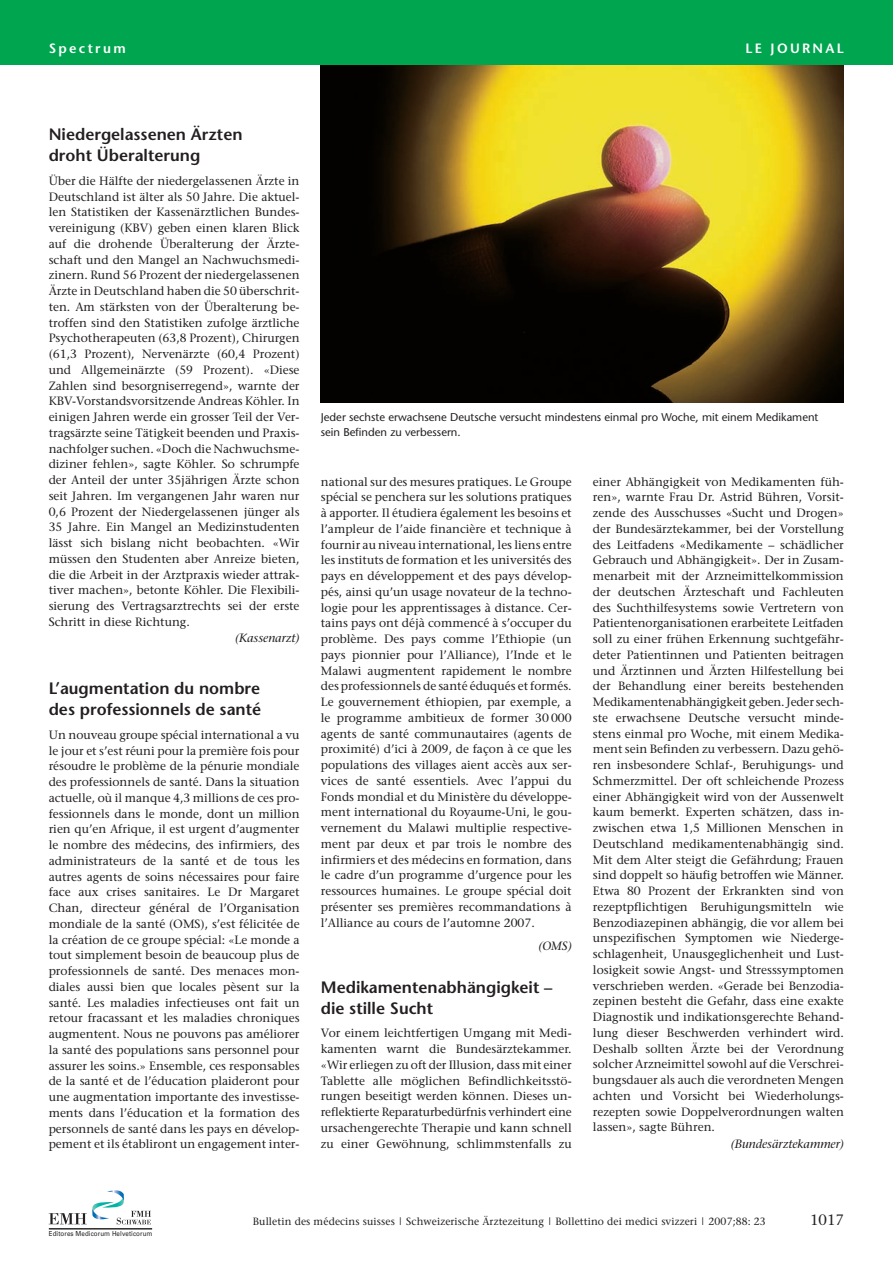
<style>
.page{position:relative;width:893px;height:1263px;background:#fff}
.page>*{position:absolute;margin:0;border:0;box-sizing:border-box;transform-origin:0 0}
.t1{font:600 16.5px/21px "Stone Sans";color:#231f20}
.t2{font:15px "Stone Serif";color:#231f20}
.t3{font:600 13.5px "Stone Sans";letter-spacing:.17em;color:#fff}
.t4{font:12px/15.8px "Stone Serif";color:#231f20;text-align:justify}
.t5{font:italic 12px "Stone Serif";color:#231f20}
.t6{font:11.25px/14.2px "Stone Sans";color:#231f20}
.t7{font:10.5px "Stone Serif";letter-spacing:.01em;color:#231f20}
.t8{font:6.9px "Univers";letter-spacing:.015em;color:#231f20;scale:.9 1}
</style>
<div class="page">
<svg style="left:49px;top:1190px;width:102px;height:34px"></svg>
<hr style="left:49px;top:1228px;width:103px;height:1px;background:#231f20">
<img style="left:321px;top:64px;width:523px;height:338px">
<div style="left:0;top:0;width:893px;height:64px;background:#00a54f"></div>
<p class="t3" style="left:49px;top:42px;width:79px">Spectrum</p>
<p class="t3" style="left:745px;top:42px;width:100px">LE JOURNAL</p>
<h1 class="t1" style="left:49px;top:126px;width:195px">Niedergelassenen Ärzten droht Überalterung</h1>
<p class="t4" style="left:49px;top:174px;width:252px">Über die Hälfte der niedergelassenen Ärzte in Deutschland ist älter als 50 Jahre. Die aktuel&shy;len Statistiken der Kassenärztlichen Bundes&shy;vereinigung (KBV) geben einen klaren Blick auf die drohende Überalterung der Ärzte&shy;schaft und den Mangel an Nachwuchsmedi&shy;zinern. Rund 56 Prozent der niedergelassenen Ärzte in Deutschland haben die 50 überschrit&shy;ten. Am stärksten von der Überalterung be&shy;troffen sind den Statistiken zufolge ärztliche Psychotherapeuten (63,8 Prozent), Chirurgen (61,3 Prozent), Nervenärzte (60,4 Prozent) und Allgemeinärzte (59 Prozent). «Diese Zahlen sind besorgniserregend», warnte der KBV-Vorstandsvorsitzende Andreas Köhler. In einigen Jahren werde ein grosser Teil der Ver&shy;tragsärzte seine Tätigkeit beenden und Praxis&shy;nachfolger suchen. «Doch die Nachwuchsme&shy;diziner fehlen», sagte Köhler. So schrumpfe der Anteil der unter 35jährigen Ärzte schon seit Jahren. Im vergangenen Jahr waren nur 0,6 Prozent der Niedergelassenen jünger als 35 Jahre. Ein Mangel an Medizinstudenten lässt sich bislang nicht beobachten. «Wir müssen den Studenten aber Anreize bieten, die die Arbeit in der Arztpraxis wieder attrak&shy;tiver machen», betonte Köhler. Die Flexibili&shy;sierung des Vertragsarztrechts sei der erste Schritt in diese Richtung.</p>
<p class="t5" style="left:235px;top:633px;width:66px">(Kassenarzt)</p>
<h1 class="t1" style="left:49px;top:680px;width:214px">L’augmentation du nombre des professionnels de santé</h1>
<p class="t4" style="left:49px;top:728px;width:252px">Un nouveau groupe spécial international a vu le jour et s’est réuni pour la première fois pour résoudre le problème de la pénurie mondiale des professionnels de santé. Dans la situation actuelle, où il manque 4,3 millions de ces pro&shy;fessionnels dans le monde, dont un million rien qu’en Afrique, il est urgent d’augmenter le nombre des médecins, des infirmiers, des administrateurs de la santé et de tous les autres agents de soins nécessaires pour faire face aux crises sanitaires. Le Dr Margaret Chan, directeur général de l’Organisation mondiale de la santé (OMS), s’est félicitée de la création de ce groupe spécial: «Le monde a tout simplement besoin de beaucoup plus de professionnels de santé. Des menaces mon&shy;diales aussi bien que locales pèsent sur la santé. Les maladies infectieuses ont fait un retour fracassant et les maladies chroniques augmentent. Nous ne pouvons pas améliorer la santé des populations sans personnel pour assurer les soins.» Ensemble, ces responsables de la santé et de l’éducation plaideront pour une augmentation importante des investisse&shy;ments dans l’éducation et la formation des personnels de santé dans les pays en dévelop&shy;pement et ils établiront un engagement inter-</p>
<p class="t6" style="left:321px;top:411px;width:499px">Jeder sechste erwachsene Deutsche versucht mindestens einmal pro Woche, mit einem Medikament sein Befinden zu verbessern.</p>
<p class="t4" style="left:321px;top:475px;width:252px">national sur des mesures pratiques. Le Groupe spécial se penchera sur les solutions pratiques à apporter. Il étudiera également les besoins et l’ampleur de l’aide financière et technique à fournir au niveau international, les liens entre les instituts de formation et les universités des pays en développement et des pays dévelop&shy;pés, ainsi qu’un usage novateur de la techno&shy;logie pour les apprentissages à distance. Cer&shy;tains pays ont déjà commencé à s’occuper du problème. Des pays comme l’Ethiopie (un pays pionnier pour l’Alliance), l’Inde et le Malawi augmentent rapidement le nombre des professionnels de santé éduqués et formés.<br>Le gouvernement éthiopien, par exemple, a le programme ambitieux de former 30 000 agents de santé communautaires (agents de proximité) d’ici à 2009, de façon à ce que les populations des villages aient accès aux ser&shy;vices de santé essentiels. Avec l’appui du Fonds mondial et du Ministère du développe&shy;ment international du Royaume-Uni, le gou&shy;vernement du Malawi multiplie respective&shy;ment par deux et par trois le nombre des infirmiers et des médecins en formation, dans le cadre d’un programme d’urgence pour les ressources humaines. Le groupe spécial doit présenter ses premières recommandations à l’Alliance au cours de l’automne 2007.</p>
<p class="t5" style="left:538px;top:941px;width:35px">(OMS)</p>
<h1 class="t1" style="left:321px;top:978px;width:233px">Medikamentenabhängigkeit – die stille Sucht</h1>
<p class="t4" style="left:321px;top:1026px;width:252px">Vor einem leichtfertigen Umgang mit Medi&shy;kamenten warnt die Bundesärztekammer. «Wir erliegen zu oft der Illusion, dass mit einer Tablette alle möglichen Befindlichkeitsstö&shy;rungen beseitigt werden können. Dieses un&shy;reflektierte Reparaturbedürfnis verhindert eine ursachengerechte Therapie und kann schnell zu einer Gewöhnung, schlimmstenfalls zu</p>
<p class="t4" style="left:593px;top:475px;width:252px">einer Abhängigkeit von Medikamenten füh&shy;ren», warnte Frau Dr. Astrid Bühren, Vorsit&shy;zende des Ausschusses «Sucht und Drogen» der Bundesärztekammer, bei der Vorstellung des Leitfadens «Medikamente – schädlicher Gebrauch und Abhängigkeit». Der in Zusam&shy;menarbeit mit der Arzneimittelkommission der deutschen Ärzteschaft und Fachleuten des Suchthilfesystems sowie Vertretern von Patientenorganisationen erarbeitete Leitfaden soll zu einer frühen Erkennung suchtgefähr&shy;deter Patientinnen und Patienten beitragen und Ärztinnen und Ärzten Hilfestellung bei der Behandlung einer bereits bestehenden Medikamentenabhängigkeit geben. Jeder sech&shy;ste erwachsene Deutsche versucht minde&shy;stens einmal pro Woche, mit einem Medika&shy;ment sein Befinden zu verbessern. Dazu gehö&shy;ren insbesondere Schlaf-, Beruhigungs- und Schmerzmittel. Der oft schleichende Prozess einer Abhängigkeit wird von der Aussenwelt kaum bemerkt. Experten schätzen, dass in&shy;zwischen etwa 1,5 Millionen Menschen in Deutschland medikamentenabhängig sind.<br>Mit dem Alter steigt die Gefährdung; Frauen sind doppelt so häufig betroffen wie Männer.<br>Etwa 80 Prozent der Erkrankten sind von rezeptpflichtigen Beruhigungsmitteln wie Benzodiazepinen abhängig, die vor allem bei unspezifischen Symptomen wie Niederge&shy;schlagenheit, Unausgeglichenheit und Lust&shy;losigkeit sowie Angst- und Stresssymptomen verschrieben werden. «Gerade bei Benzodia&shy;zepinen besteht die Gefahr, dass eine exakte Diagnostik und indikationsgerechte Behand&shy;lung dieser Beschwerden verhindert wird.<br>Deshalb sollten Ärzte bei der Verordnung solcher Arzneimittel sowohl auf die Verschrei&shy;bungsdauer als auch die verordneten Mengen achten und Vorsicht bei Wiederholungs&shy;rezepten sowie Doppelverordnungen walten lassen», sagte Bühren.</p>
<p class="t5" style="left:731px;top:1139px;width:115px">(Bundesärztekammer)</p>
<p class="t8" style="left:49px;top:1229px;width:117px">Editores Medicorum Helveticorum</p>
<p class="t7" style="left:253px;top:1217px;width:515px">Bulletin des médecins suisses | Schweizerische Ärztezeitung | Bollettino dei medici svizzeri | 2007;88: 23</p>
<p class="t2" style="left:810px;top:1213px;width:35px">1017</p>
</div>
